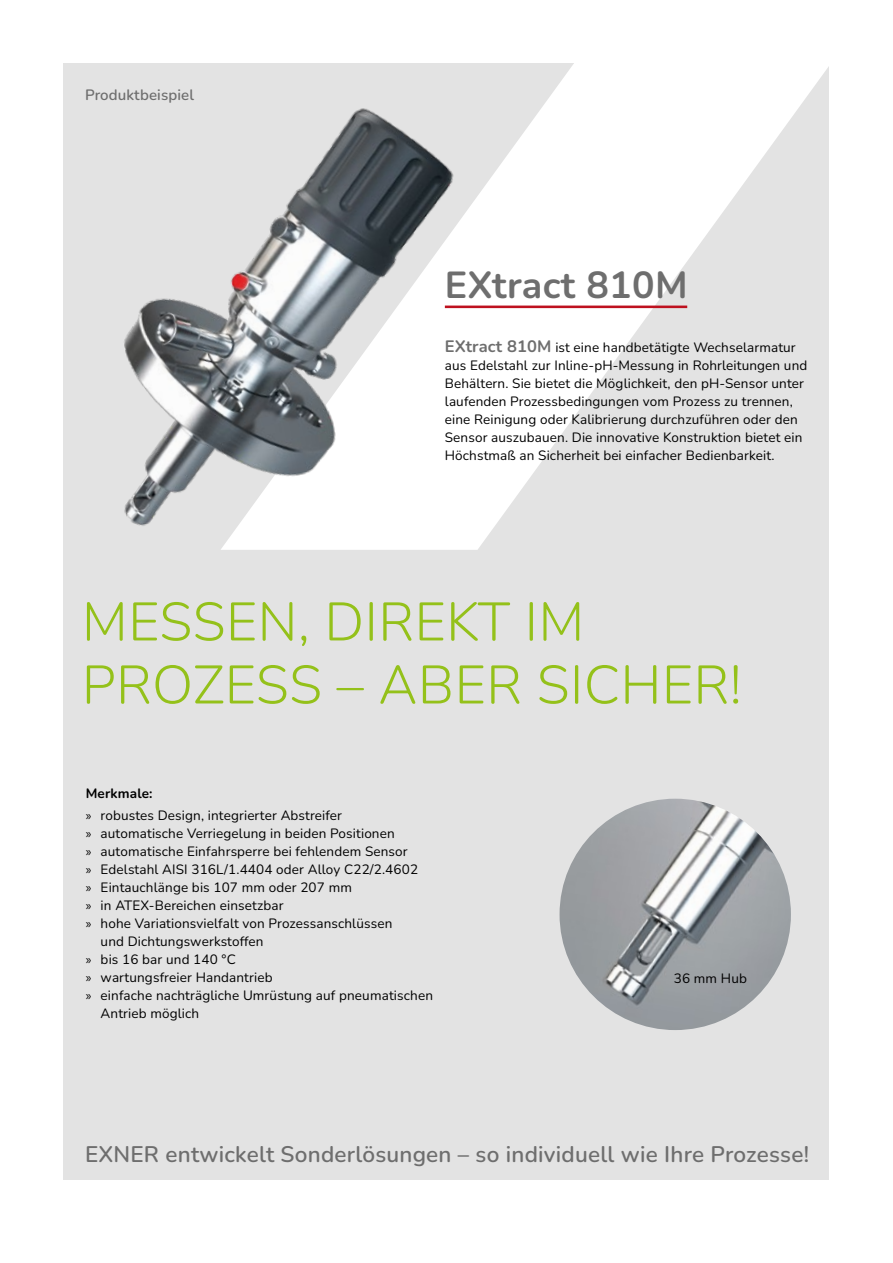
<style>
.page{position:relative;width:893px;height:1263px;background:#fff}
.page>*{position:absolute;margin:0;border:0;box-sizing:border-box;transform-origin:0 0}
.t1{font:300 54px/63px "Nunito";letter-spacing:.01em;color:#94c11a}
.t2{font:700 37.5px "Nunito";letter-spacing:.01em;color:#6e6e6e}
.t3{font:600 22.5px "Nunito";letter-spacing:.01em;color:#6e6e6e}
.t4{font:600 15px "Nunito";letter-spacing:.01em;color:#6e6e6e}
.t5{font:13.5px/18px "Nunito";letter-spacing:.01em;color:#000}
.s1{font-style:inherit}
.s2{font-weight:700;font-size:16.5px;color:#6e6e6e}
.s3{font-weight:700}
.s4{font-family:"Myriad Pro"}
</style>
<div class="page">
<div style="left:64px;top:64px;width:765px;height:1116px;background:#e3e3e3"></div>
<svg style="left:535px;top:63px;width:294px;height:407px"></svg>
<img style="left:63px;top:63px;width:472px;height:542px">
<img style="left:560px;top:799px;width:231px;height:231px;border-radius:116px">
<hr style="left:445px;top:306px;width:242px;height:2px;background:#be111f">
<p class="t4" style="left:85px;top:84px;width:111px">Produktbeispiel</p>
<h2 class="t2" style="left:445px;top:259px;width:244px">EXtract <span class="s1">810M</span></h2>
<p class="t5" style="left:445px;top:338px;width:364px"><span class="s2">EXtract</span> <span class="s2">810M</span> ist eine handbetätigte Wechselarmatur aus Edelstahl zur Inline-pH-Messung in Rohrleitungen und Behältern. Sie bietet die Möglichkeit, den pH-Sensor unter laufenden Prozessbedingungen vom Prozess zu trennen, eine Reinigung oder Kalibrierung durchzuführen oder den Sensor auszubauen. Die innovative Konstruktion bietet ein Höchstmaß an Sicherheit bei einfacher Bedienbarkeit.</p>
<h1 class="t1" style="left:82px;top:588px;width:661px">MESSEN, DIREKT IM<br>PROZESS – ABER SICHER!</h1>
<p class="t5" style="left:86px;top:781px;width:258px;line-height:22.4px"><span class="s3">Merkmale:<br></span><span class="s4">»</span> robustes Design, integrierter Abstreifer</p>
<p class="t5" style="left:86px;top:824px;width:310px"><span class="s4">»</span> automatische Verriegelung in beiden Positionen</p>
<p class="t5" style="left:86px;top:842px;width:323px"><span class="s4">»</span> automatische Einfahrsperre bei fehlendem Sensor</p>
<p class="t5" style="left:86px;top:860px;width:334px"><span class="s4">»</span> Edelstahl AISI 316L/1.4404 oder Alloy C22/2.4602</p>
<p class="t5" style="left:86px;top:878px;width:268px"><span class="s4">»</span> Eintauchlänge bis 107 mm oder 207 mm</p>
<p class="t5" style="left:86px;top:896px;width:199px"><span class="s4">»</span> in ATEX-Bereichen einsetzbar</p>
<p class="t5" style="left:86px;top:914px;width:308px"><span class="s4">»</span> hohe Variationsvielfalt von Prozessanschlüssen</p>
<p class="t5" style="left:101px;top:932px;width:164px">und Dichtungswerkstoffen</p>
<p class="t5" style="left:86px;top:950px;width:151px"><span class="s4">»</span> bis 16 bar und 140 °C</p>
<p class="t5" style="left:86px;top:968px;width:188px"><span class="s4">»</span> wartungsfreier Handantrieb</p>
<p class="t5" style="left:86px;top:986px;width:349px"><span class="s4">»</span> einfache nachträgliche Umrüstung auf pneumatischen</p>
<p class="t5" style="left:101px;top:1004px;width:100px">Antrieb möglich</p>
<p class="t5" style="left:674px;top:969px;width:75px">36 mm Hub</p>
<h3 class="t3" style="left:85px;top:1138px;width:725px">EXNER entwickelt Sonderlösungen – so individuell wie Ihre Prozesse!</h3>
</div>
